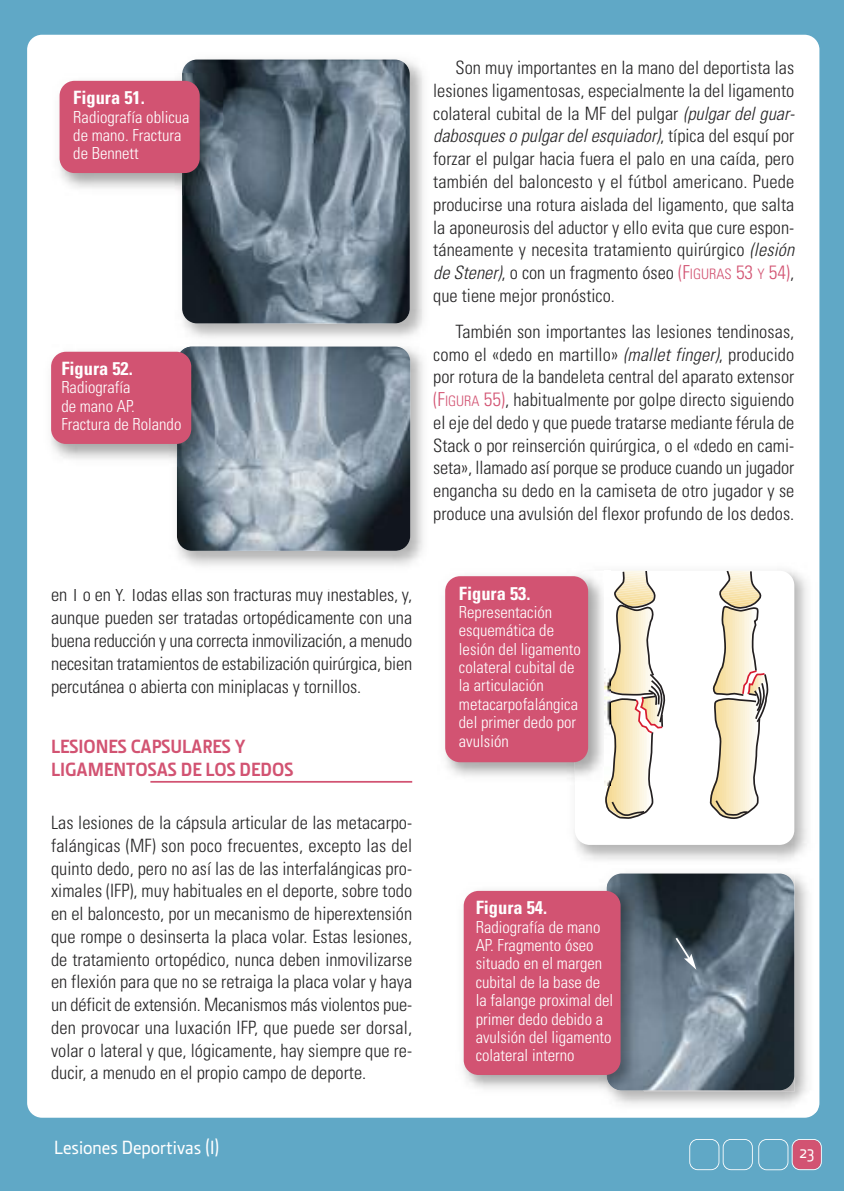
<style>
.page{position:relative;width:844px;height:1191px;background:#fff}
.page>*{position:absolute;margin:0;border:0;box-sizing:border-box;transform-origin:0 0}
.t1{font:700 19.25px/23.1px "Section";color:#d25372}
.t2{font:500 19.25px "Section";color:#fff}
.t3{font:300 condensed 18.38px/22.8px "Univers LT Std";color:#272627;text-align:justify}
.t4{font:700 condensed 18.38px "Univers LT Std";color:#fff}
.t5{font:500 17.5px "Section";color:#fff}
.t6{font:300 condensed 16.62px/18.4px "Univers LT Std";color:#fff}
.s1{font-style:italic}
.s2{font-size:19.25px;color:#d25372}
.s3{font-size:14.35px;color:#d25372}
</style>
<div class="page">
<div style="left:0;top:0;width:843px;height:1191px;background:#60a8c6"></div>
<div style="left:27px;top:35px;width:792px;height:1082px;background:#fff;border-radius:15px"></div>
<hr style="left:150px;top:781px;width:262px;height:1px;background:#d25372">
<div style="left:758px;top:1139px;width:30px;height:31px;border:2px solid #fff;border-radius:8px"></div>
<div style="left:722px;top:1139px;width:30px;height:31px;border:2px solid #fff;border-radius:8px"></div>
<div style="left:689px;top:1139px;width:30px;height:31px;border:2px solid #fff;border-radius:8px"></div>
<div style="left:792px;top:1139px;width:28px;height:30px;background:#d25372;border-radius:7px"></div>
<div style="left:791px;top:1139px;width:30px;height:31px;border:2px solid #fff;border-radius:8px"></div>
<img style="left:182px;top:59px;width:240px;height:279px">
<img style="left:182px;top:60px;width:227px;height:263px;border-radius:15px">
<img style="left:59px;top:73px;width:164px;height:123px">
<div style="left:60px;top:81px;width:140px;height:92px;background:#d25372;border-radius:15px"></div>
<img style="left:176px;top:347px;width:246px;height:219px">
<img style="left:177px;top:346px;width:233px;height:205px;border-radius:15px">
<img style="left:177px;top:346px;width:37px;height:120px">
<div style="left:51px;top:352px;width:140px;height:92px;background:#d25372;border-radius:15px"></div>
<img style="left:574px;top:570px;width:234px;height:291px">
<div style="left:574px;top:570px;width:220px;height:275px;background:#fff;border-radius:15px"></div>
<svg style="left:604px;top:570px;width:61px;height:249px"></svg>
<svg style="left:709px;top:570px;width:59px;height:249px"></svg>
<img style="left:574px;top:570px;width:36px;height:215px">
<div style="left:445px;top:576px;width:143px;height:186px;background:#d25372;border-radius:15px"></div>
<img style="left:614px;top:875px;width:203px;height:237px">
<img style="left:606px;top:873px;width:188px;height:217px;border-radius:15px">
<img style="left:606px;top:882px;width:37px;height:208px">
<div style="left:463px;top:891px;width:157px;height:184px;background:#d25372;border-radius:15px"></div>
<svg style="left:673px;top:935px;width:23px;height:34px"></svg>
<p class="t4" style="left:73px;top:91px;width:73px">Figura 51.</p>
<p class="t6" style="left:73px;top:109px;width:118px">Radiografía oblicua de mano. Fractura de Bennett</p>
<p class="t4" style="left:61px;top:362px;width:73px">Figura 52.</p>
<p class="t6" style="left:61px;top:380px;width:121px">Radiografía<br>de mano AP.<br>Fractura de Rolando</p>
<p class="t3" style="left:433px;top:58px;width:362px;text-indent:22px">Son muy importantes en la mano del deportista las lesiones ligamentosas, especialmente la del ligamento colateral cubital de la MF del pulgar <span class="s1">(pulgar del guar&shy;dabosques o pulgar del esquiador)</span>, típica del esquí por forzar el pulgar hacia fuera el palo en una caída, pero también del baloncesto y el fútbol americano. Puede producirse una rotura aislada del ligamento, que salta la aponeurosis del aductor y ello evita que cure espon&shy;táneamente y necesita tratamiento quirúrgico <span class="s1">(lesión de Stener)</span>, o con un fragmento óseo <span class="s2">(F</span><span class="s3">IGURAS</span> <span class="s2">53</span> <span class="s3">Y</span> <span class="s2">54)</span>, que tiene mejor pronóstico.</p>
<p class="t3" style="left:433px;top:322px;width:362px;text-indent:22px">También son importantes las lesiones tendinosas, como el «dedo en martillo» <span class="s1">(mallet finger)</span>, producido por rotura de la bandeleta central del aparato extensor <span class="s2">(F</span><span class="s3">IGURA</span> <span class="s2">55)</span>, habitualmente por golpe directo siguiendo el eje del dedo y que puede tratarse mediante férula de Stack o por reinserción quirúrgica, o el «dedo en cami&shy;seta», llamado así porque se produce cuando un jugador engancha su dedo en la camiseta de otro jugador y se produce una avulsión del flexor profundo de los dedos.</p>
<p class="t3" style="left:51px;top:585px;width:362px">en T o en Y. Todas ellas son fracturas muy inestables, y, aunque pueden ser tratadas ortopédicamente con una buena reducción y una correcta inmovilización, a menudo necesitan tratamientos de estabilización quirúrgica, bien percutánea o abierta con miniplacas y tornillos.</p>
<p class="t1" style="left:51px;top:737px;width:244px">LESIONES CAPSULARES Y<br>LIGAMENTOSAS DE LOS DEDOS</p>
<p class="t3" style="left:51px;top:812px;width:362px">Las lesiones de la cápsula articular de las metacarpo&shy;falángicas (MF) son poco frecuentes, excepto las del quinto dedo, pero no así las de las interfalángicas pro&shy;ximales (IFP), muy habituales en el deporte, sobre todo en el baloncesto, por un mecanismo de hiperextensión que rompe o desinserta la placa volar. Estas lesiones, de tratamiento ortopédico, nunca deben inmovilizarse en flexión para que no se retraiga la placa volar y haya un déficit de extensión. Mecanismos más violentos pue&shy;den provocar una luxación IFP, que puede ser dorsal, volar o lateral y que, lógicamente, hay siempre que re&shy;ducir, a menudo en el propio campo de deporte.</p>
<p class="t4" style="left:459px;top:586px;width:73px">Figura 53.</p>
<p class="t6" style="left:459px;top:604px;width:123px">Representación esquemática de lesión del ligamento colateral cubital de la articulación metacarpofalángica del primer dedo por avulsión</p>
<p class="t4" style="left:475px;top:901px;width:73px">Figura 54.</p>
<p class="t6" style="left:475px;top:919px;width:139px">Radiografía de mano<br>AP. Fragmento óseo situado en el margen cubital de la base de la falange proximal del primer dedo debido a avulsión del ligamento colateral interno</p>
<p class="t2" style="left:54px;top:1139px;width:167px">Lesiones Deportivas (I)</p>
<p class="t5" style="left:799px;top:1145px;width:17px">23</p>
</div>
